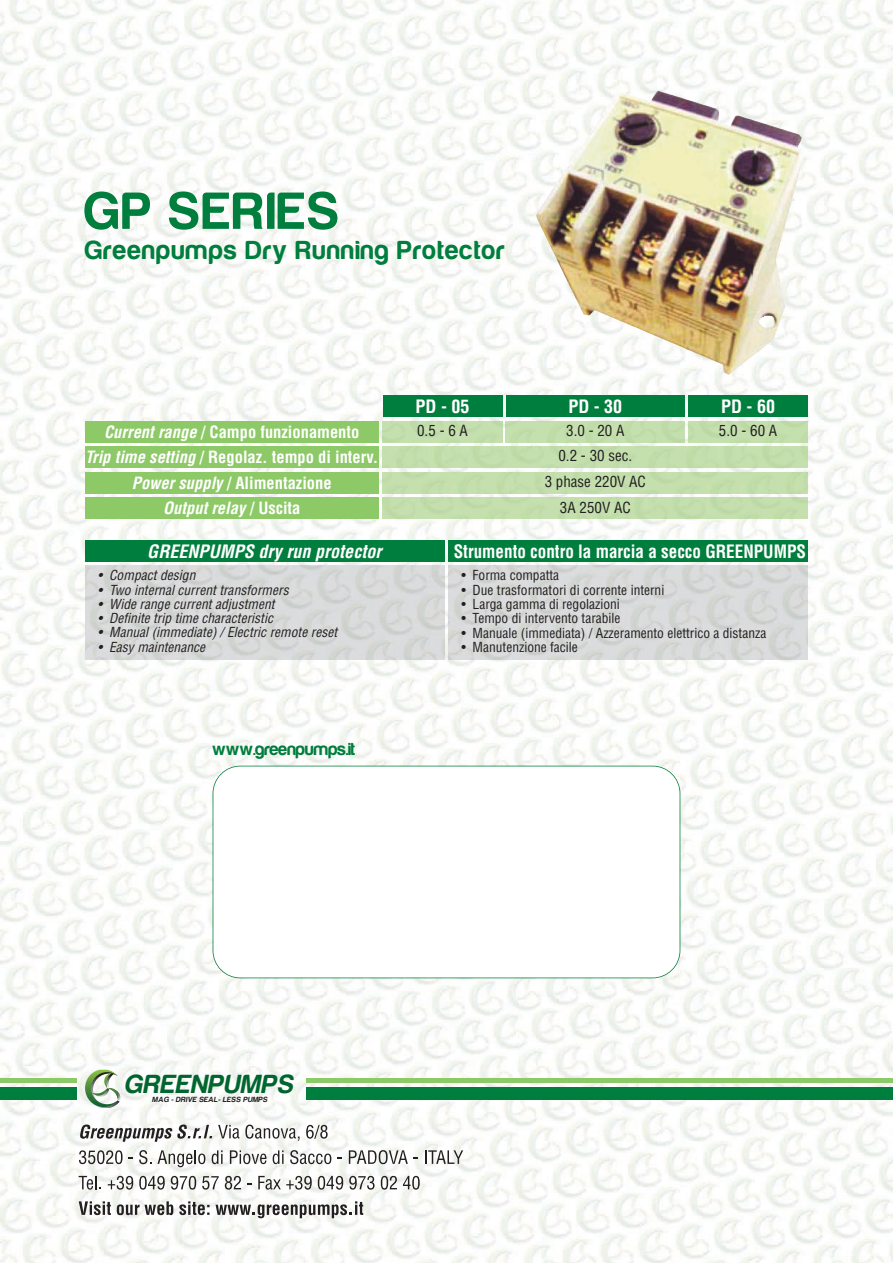
<style>
.page{position:relative;width:893px;height:1263px;background:#fff}
.page>*{position:absolute;margin:0;border:0;box-sizing:border-box;transform-origin:0 0}
.t1{font:700 54px "Harabara";letter-spacing:.05em;color:#007e3d}
.t2{font:italic 700 27.15px "Harabara";color:#00652e}
.t3{font:700 27px "Harabara";letter-spacing:.05em;color:#007e3d}
.t4{font:700 condensed 18px "Helvetica";color:#fff;scale:.95 1}
.t5{font:italic 700 condensed 18px "Helvetica";letter-spacing:.005em;color:#fff}
.t6{font:700 18px "Harabara";color:#007e3d}
.t7{font:700 condensed 18px "Helvetica";color:#fff}
.t8{font:700 condensed 16.5px/25.5px "Helvetica";color:#fff;text-align:center}
.t9{font:condensed 15px/25.5px "Helvetica";color:#231f20;text-align:center}
.t10{font:condensed 13.5px "Helvetica";color:#231f20}
.t11{font:italic condensed 13.5px "Helvetica";letter-spacing:.005em;color:#231f20}
.t12{font:italic 700 7.8px "Harabara";color:#231f20}
.s1{font-style:italic}
</style>
<div class="page">
<img style="left:0;top:0;width:893px;height:1263px">
<img style="left:589px;top:91px;width:69px;height:43px">
<div style="left:506px;top:396px;width:179px;height:21px;background:#007e3d"></div>
<div style="left:383px;top:396px;width:119px;height:21px;background:#007e3d"></div>
<div style="left:688px;top:396px;width:120px;height:21px;background:#007e3d"></div>
<div style="left:85px;top:421px;width:293px;height:21px;background:#8dc967"></div>
<div style="left:506px;top:421px;width:179px;height:21px;background:#c4e0ae"></div>
<img style="left:383px;top:421px;width:119px;height:21px">
<img style="left:688px;top:421px;width:120px;height:21px">
<div style="left:383px;top:447px;width:425px;height:21px;background:#c3dfad"></div>
<div style="left:383px;top:472px;width:425px;height:21px;background:#c3dfad"></div>
<div style="left:383px;top:498px;width:425px;height:21px;background:#c3dfad"></div>
<div style="left:85px;top:447px;width:293px;height:21px;background:#8dc967"></div>
<div style="left:85px;top:472px;width:293px;height:21px;background:#8dc967"></div>
<div style="left:85px;top:498px;width:293px;height:21px;background:#8dc967"></div>
<div style="left:213px;top:766px;width:467px;height:211px;background:#fff;border-radius:27px"></div>
<div style="left:213px;top:766px;width:467px;height:212px;border:2px solid #007e3d;border-radius:28px"></div>
<hr style="left:0;top:1078px;width:77px;height:4px;background:#8dc967">
<div style="left:0;top:1087px;width:77px;height:12px;background:#007e3d"></div>
<svg style="left:85px;top:1070px;width:37px;height:38px"></svg>
<hr style="left:306px;top:1078px;width:587px;height:4px;background:#8dc967">
<div style="left:306px;top:1087px;width:587px;height:12px;background:#007e3d"></div>
<div style="left:85px;top:540px;width:359px;height:21px;background:#007e3d"></div>
<div style="left:449px;top:540px;width:359px;height:21px;background:#007e3d"></div>
<img style="left:85px;top:566px;width:359px;height:93px">
<img style="left:449px;top:566px;width:359px;height:93px">
<svg style="left:80px;top:1124px;width:132px;height:18px"></svg>
<svg style="left:218px;top:1125px;width:21px;height:13px"></svg>
<svg style="left:245px;top:1124px;width:55px;height:17px"></svg>
<svg style="left:306px;top:1125px;width:22px;height:14px"></svg>
<svg style="left:79px;top:1150px;width:44px;height:14px"></svg>
<svg style="left:139px;top:1150px;width:12px;height:14px"></svg>
<svg style="left:158px;top:1150px;width:47px;height:17px"></svg>
<svg style="left:212px;top:1150px;width:11px;height:14px"></svg>
<svg style="left:230px;top:1150px;width:37px;height:14px"></svg>
<svg style="left:273px;top:1150px;width:11px;height:14px"></svg>
<svg style="left:290px;top:1150px;width:41px;height:14px"></svg>
<svg style="left:349px;top:1150px;width:69px;height:14px"></svg>
<svg style="left:425px;top:1150px;width:38px;height:14px"></svg>
<svg style="left:79px;top:1176px;width:22px;height:13px"></svg>
<svg style="left:108px;top:1176px;width:25px;height:13px"></svg>
<svg style="left:139px;top:1176px;width:26px;height:13px"></svg>
<svg style="left:171px;top:1176px;width:25px;height:13px"></svg>
<svg style="left:202px;top:1176px;width:17px;height:13px"></svg>
<svg style="left:225px;top:1176px;width:16px;height:13px"></svg>
<svg style="left:258px;top:1176px;width:54px;height:13px"></svg>
<svg style="left:318px;top:1176px;width:25px;height:13px"></svg>
<svg style="left:349px;top:1176px;width:25px;height:13px"></svg>
<svg style="left:381px;top:1176px;width:16px;height:13px"></svg>
<svg style="left:403px;top:1176px;width:17px;height:13px"></svg>
<svg style="left:79px;top:1201px;width:32px;height:14px"></svg>
<svg style="left:117px;top:1201px;width:56px;height:14px"></svg>
<svg style="left:179px;top:1201px;width:31px;height:14px"></svg>
<svg style="left:216px;top:1201px;width:147px;height:17px"></svg>
<h1 class="t1" style="left:85px;top:183px;width:255px">GP SERIES</h1>
<h3 class="t3" style="left:85px;top:236px;width:421px">Greenpumps Dry Running Protector</h3>
<p class="t8" style="left:85px;top:419px;width:295px"><span class="s1">Current range</span> / Campo funzionamento<br><span class="s1">Trip time setting</span> / Regolaz. tempo di interv.<br><span class="s1">Power supply</span> / Alimentazione<br><span class="s1">Output relay</span> / Uscita</p>
<h3 class="t7" style="left:416px;top:395px;width:55px">PD - 05</h3>
<h3 class="t7" style="left:568px;top:395px;width:55px">PD - 30</h3>
<h3 class="t7" style="left:721px;top:395px;width:55px">PD - 60</h3>
<p class="t9" style="left:417px;top:418px;width:52px">0.5-6A</p>
<p class="t9" style="left:566px;top:418px;width:60px">3.0 - 20 A</p>
<p class="t9" style="left:719px;top:418px;width:60px">5.0 - 60 A</p>
<p class="t9" style="left:545px;top:443px;width:103px">0.2 - 30 sec.<br>3 phase 220V AC<br>3A 250V AC</p>
<h3 class="t5" style="left:147px;top:540px;width:236px">GREENPUMPS dry run protector</h3>
<h3 class="t4" style="left:454px;top:540px;width:372px">Strumento contro la marcia a secco GREENPUMPS</h3>
<p class="t11" style="left:98px;top:567px;width:99px">• Compact design</p>
<p class="t11" style="left:98px;top:581px;width:192px">• Two internal current transformers</p>
<p class="t11" style="left:98px;top:596px;width:178px">• Wide range current adjustment</p>
<p class="t11" style="left:98px;top:610px;width:177px">• Definite trip time characteristic</p>
<p class="t11" style="left:98px;top:624px;width:241px">• Manual (immediate) / Electric remote reset</p>
<p class="t11" style="left:98px;top:638px;width:109px">• Easy maintenance</p>
<p class="t10" style="left:461px;top:567px;width:99px">• Forma compatta</p>
<p class="t10" style="left:461px;top:581px;width:204px">• Due trasformatori di corrente interni</p>
<p class="t10" style="left:461px;top:596px;width:160px">• Larga gamma di regolazioni</p>
<p class="t10" style="left:461px;top:610px;width:161px">• Tempo di intervento tarabile</p>
<p class="t10" style="left:461px;top:624px;width:306px">• Manuale (immediata) / Azzeramento elettrico a distanza</p>
<p class="t10" style="left:461px;top:638px;width:118px">• Manutenzione facile</p>
<h3 class="t6" style="left:213px;top:740px;width:144px">www.greenpumps.it</h3>
<h2 class="t2" style="left:124px;top:1070px;width:175px">GREENPUMPS</h2>
<p class="t12" style="left:152px;top:1095px;width:118px">MAG - DRIVE SEAL- LESS PUMPS</p>
</div>
